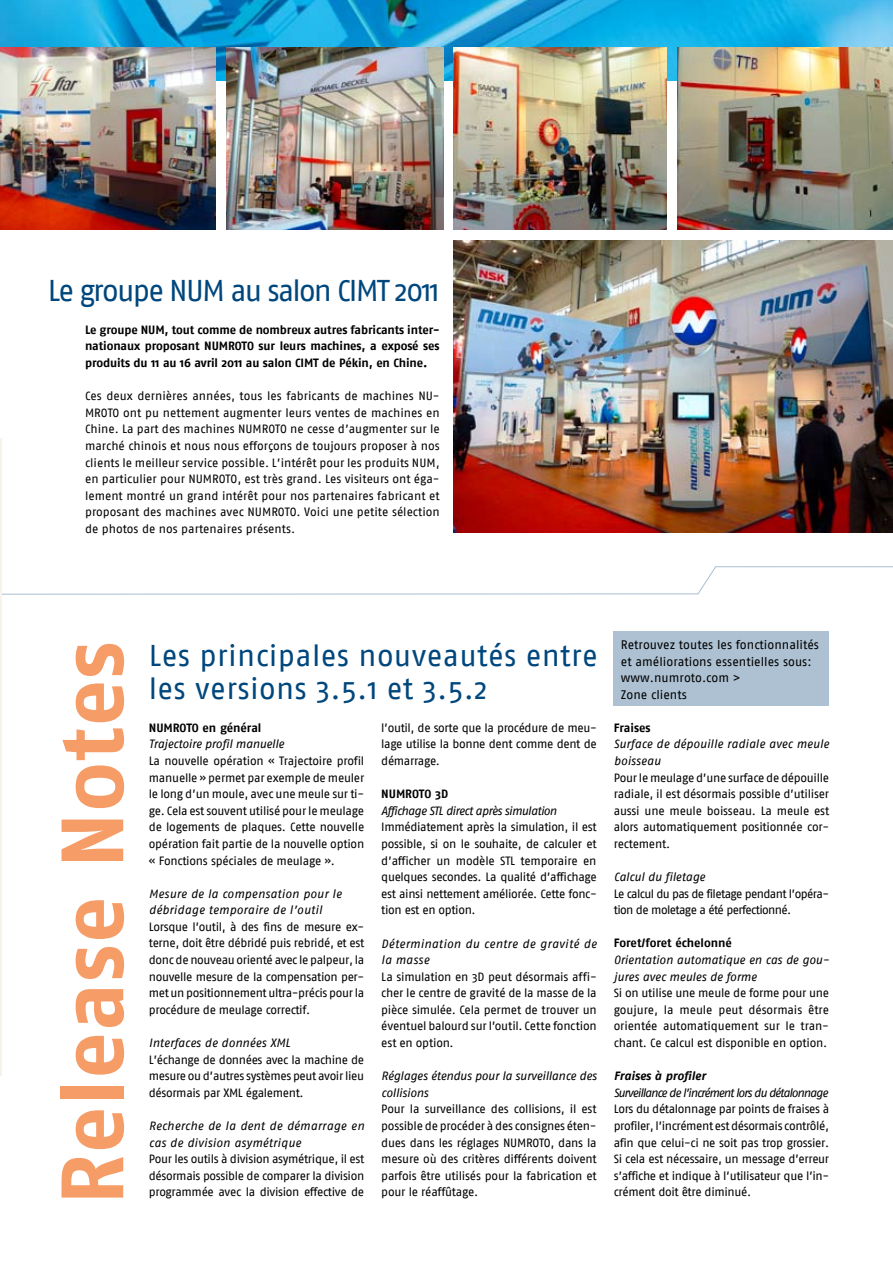
<style>
.page{position:relative;width:893px;height:1263px;background:#fff}
.page>*{position:absolute;margin:0;border:0;box-sizing:border-box;transform-origin:0 0}
.t1{font:700 88.2px "Fago No";letter-spacing:.01em;color:#f69c67}
.t2{font:30px/33.2px "Fago No";letter-spacing:.01em;color:#00477d}
.t3{font:30px "Fago No";letter-spacing:-.06em;color:#00477d}
.t4{font:12.3px/16.6px "Fago No";color:#000}
.t5{font:12px/16.6px "Fago No";letter-spacing:-.03em;color:#000;text-align:justify}
.t6{font:700 12px/16.6px "Fago No";letter-spacing:-.005em;color:#000;text-align:justify}
.t7{font:italic 12px/16.6px "Fago No";letter-spacing:-.01em;color:#000}
.t8{font:italic 12px/16.6px "Fago No";letter-spacing:.01em;color:#000}
.t9{font:12px/16.6px "Fago No";letter-spacing:-.05em;color:#000}
.t10{font:italic 12px "Fago No";letter-spacing:-.08em;color:#000}
.t11{font:italic 12px/16.6px "Fago No";letter-spacing:.015em;color:#000}
.t12{font:italic 12px "Fago No";letter-spacing:-.05em;color:#000}
.t13{font:italic 700 12px "Fago No";letter-spacing:-.005em;color:#000}
</style>
<div class="page">
<svg style="left:1px;top:566px;width:892px;height:29px"></svg>
<div style="left:614px;top:632px;width:215px;height:74px;background:#adc1d2"></div>
<img style="left:0;top:0;width:893px;height:80px">
<img style="left:454px;top:240px;width:439px;height:293px">
<img style="left:0;top:47px;width:215px;height:183px">
<img style="left:226px;top:47px;width:217px;height:183px">
<img style="left:677px;top:47px;width:216px;height:183px">
<img style="left:454px;top:47px;width:212px;height:183px">
<img style="left:0;top:438px;width:1px;height:637px">
<h2 class="t3" style="left:48px;top:273px;width:394px">Le groupe NUM au salon CIMT 2011</h2>
<p class="t6" style="left:85px;top:321px;width:356px">Le groupe NUM, tout comme de nombreux autres fabricants inter&shy;nationaux proposant NUMROTO sur leurs machines, a exposé ses produits du 11 au 16 avril 2011 au salon CIMT de Pékin, en Chine.</p>
<p class="t5" style="left:85px;top:388px;width:356px">Ces deux dernières années, tous les fabricants de machines NU-MROTO ont pu nettement augmenter leurs ventes de machines en Chine. La part des machines NUMROTO ne cesse d’augmenter sur le marché chinois et nous nous efforçons de toujours proposer à nos clients le meilleur service possible. L’intérêt pour les produits NUM, en particulier pour NUMROTO, est très grand. Les visiteurs ont éga&shy;lement montré un grand intérêt pour nos partenaires fabricant et proposant des machines avec NUMROTO. Voici une petite sélection de photos de nos partenaires présents.</p>
<h1 class="t1" style="left:41px;top:1204px;width:565px;rotate:-90deg">Release Notes</h1>
<h2 class="t2" style="left:149px;top:638px;width:451px">Les principales nouveautés entre les versions 3.5.1 et 3.5.2</h2>
<p class="t6" style="left:149px;top:719px;width:114px">NUMROTO en général</p>
<p class="t7" style="left:149px;top:736px;width:137px">Trajectoire profil manuelle</p>
<p class="t5" style="left:149px;top:752px;width:217px">La nouvelle opération « Trajectoire profil manuelle » permet par exemple de meuler le long d’un moule, avec une meule sur ti&shy;ge. Cela est souvent utilisé pour le meulage de logements de plaques. Cette nouvelle opération fait partie de la nouvelle option « Fonctions spéciales de meulage ».</p>
<p class="t8" style="left:149px;top:885px;width:194px">Mesure de la compensation pour le débridage temporaire de l’outil</p>
<p class="t5" style="left:149px;top:918px;width:217px">Lorsque l’outil, à des fins de mesure ex&shy;terne, doit être débridé puis rebridé, et est donc de nouveau orienté avec le palpeur, la nouvelle mesure de la compensation per&shy;met un positionnement ultra-précis pour la procédure de meulage correctif.</p>
<p class="t7" style="left:149px;top:1034px;width:143px">Interfaces de données XML</p>
<p class="t5" style="left:149px;top:1051px;width:217px">L’échange de données avec la machine de mesure ou d’autres systèmes peut avoir lieu désormais par XML également.</p>
<p class="t8" style="left:149px;top:1117px;width:217px">Recherche de la dent de démarrage en cas de division asymétrique</p>
<p class="t5" style="left:149px;top:1150px;width:217px">Pour les outils à division asymétrique, il est désormais possible de comparer la division programmée avec la division effective de</p>
<p class="t5" style="left:381px;top:719px;width:217px">l’outil, de sorte que la procédure de meu&shy;lage utilise la bonne dent comme dent de démarrage.</p>
<p class="t6" style="left:381px;top:785px;width:68px">NUMROTO 3D</p>
<p class="t12" style="left:381px;top:804px;width:177px">Affichage STL direct après simulation</p>
<p class="t5" style="left:381px;top:819px;width:217px">Immédiatement après la simulation, il est possible, si on le souhaite, de calculer et d’afficher un modèle STL temporaire en quelques secondes. La qualité d’affichage est ainsi nettement améliorée. Cette fonc&shy;tion est en option.</p>
<p class="t11" style="left:381px;top:935px;width:217px">Détermination du centre de gravité de la masse</p>
<p class="t5" style="left:381px;top:968px;width:217px">La simulation en 3D peut désormais affi&shy;cher le centre de gravité de la masse de la pièce simulée. Cela permet de trouver un éventuel balourd sur l’outil. Cette fonction est en option.</p>
<p class="t7" style="left:381px;top:1067px;width:217px">Réglages étendus pour la surveillance des collisions</p>
<p class="t5" style="left:381px;top:1101px;width:217px">Pour la surveillance des collisions, il est possible de procéder à des consignes éten&shy;dues dans les réglages NUMROTO, dans la mesure où des critères différents doivent parfois être utilisés pour la fabrication et pour le réaffûtage.</p>
<p class="t4" style="left:621px;top:636px;width:200px">Retrouvez toutes les fonctionnalités et améliorations essentielles sous: www.numroto.com &gt;<br>Zone clients</p>
<p class="t6" style="left:614px;top:719px;width:38px">Fraises</p>
<p class="t7" style="left:614px;top:736px;width:217px">Surface de dépouille radiale avec meule boisseau</p>
<p class="t5" style="left:614px;top:769px;width:217px">Pour le meulage d’une surface de dépouille radiale, il est désormais possible d’utiliser aussi une meule boisseau. La meule est alors automatiquement positionnée cor&shy;rectement.</p>
<p class="t7" style="left:614px;top:868px;width:93px">Calcul du filetage</p>
<p class="t9" style="left:614px;top:885px;width:217px">Le calcul du pas de filetage pendant l’opéra&shy;tion de moletage a été perfectionné.</p>
<p class="t6" style="left:614px;top:935px;width:120px">Foret/foret échelonné</p>
<p class="t7" style="left:614px;top:951px;width:217px">Orientation automatique en cas de gou&shy;jures avec meules de forme</p>
<p class="t5" style="left:614px;top:984px;width:217px">Si on utilise une meule de forme pour une goujure, la meule peut désormais être orientée automatiquement sur le tran&shy;chant. Ce calcul est disponible en option.</p>
<p class="t13" style="left:614px;top:1069px;width:94px">Fraises à profiler</p>
<p class="t10" style="left:614px;top:1086px;width:216px">Surveillance de l’incrément lors du détalonnage</p>
<p class="t5" style="left:614px;top:1101px;width:217px">Lors du détalonnage par points de fraises à profiler, l’incrément est désormais contrôlé, afin que celui-ci ne soit pas trop grossier.<br>Si cela est nécessaire, un message d’erreur s’affiche et indique à l’utilisateur que l’in&shy;crément doit être diminué.</p>
</div>
